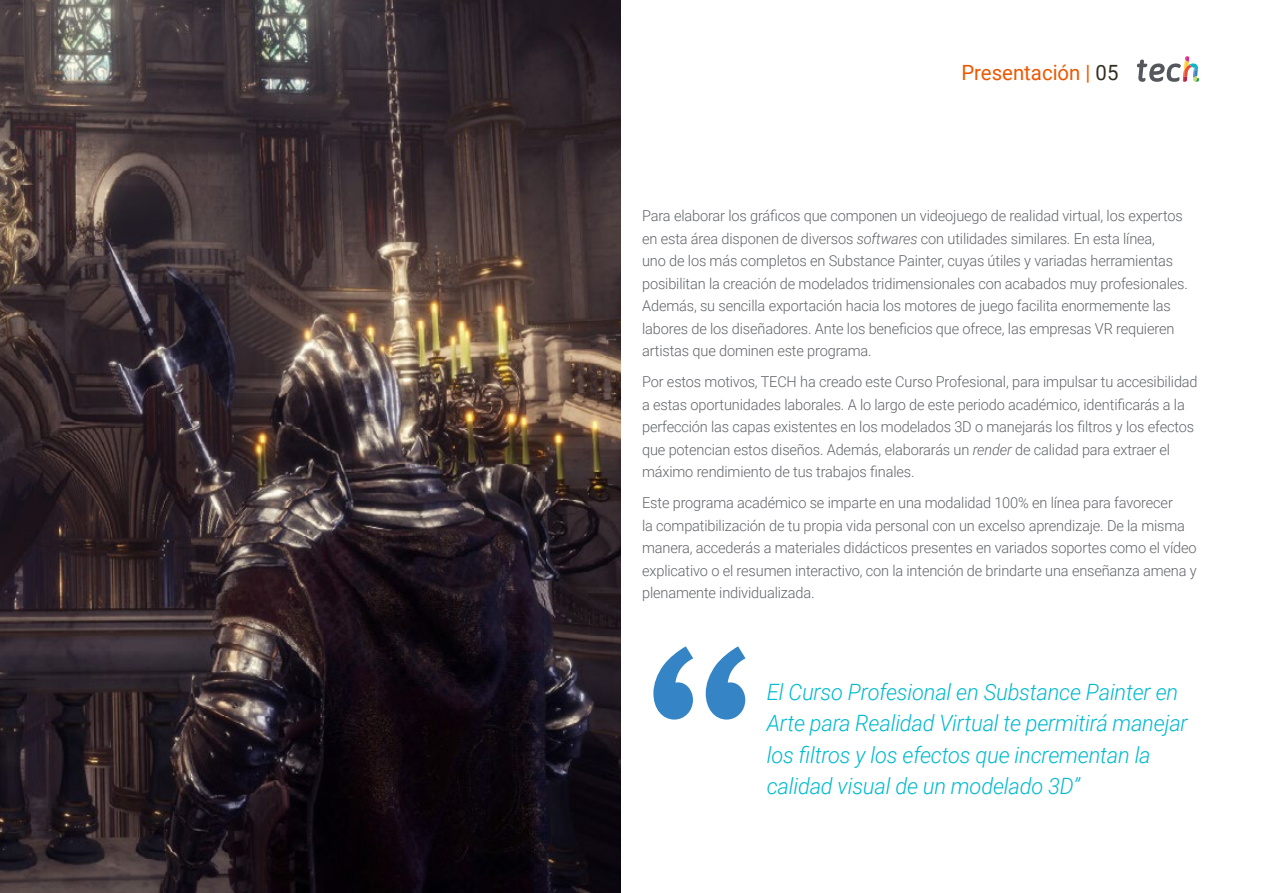
<style>
.page{position:relative;width:1263px;height:893px;background:#fff}
.page>*{position:absolute;margin:0;border:0;box-sizing:border-box;transform-origin:0 0}
.t1{font:italic 300 22.5px/31.5px "Roboto";letter-spacing:-.01em;color:#00bacf}
.t2{font:21px "Roboto";color:#ec5800}
.t3{font:300 15px/22.5px "Roboto";letter-spacing:-.01em;color:#61646a}
.s1{color:#312e20}
.s2{font-style:italic}
</style>
<div class="page">
<svg style="left:653px;top:646px;width:92px;height:74px"></svg>
<img style="left:0;top:0;width:621px;height:893px">
<svg style="left:1137px;top:56px;width:62px;height:26px"></svg>
<h2 class="t2" style="left:961px;top:57px;width:159px">Presentación | <span class="s1">05</span></h2>
<p class="t3" style="left:642px;top:204px;width:547px">Para elaborar los gráficos que componen un videojuego de realidad virtual, los expertos en esta área disponen de diversos <span class="s2">softwares</span> con utilidades similares. En esta línea,<br>uno de los más completos en Substance Painter, cuyas útiles y variadas herramientas posibilitan la creación de modelados tridimensionales con acabados muy profesionales.<br>Además, su sencilla exportación hacia los motores de juego facilita enormemente las labores de los diseñadores. Ante los beneficios que ofrece, las empresas VR requieren artistas que dominen este programa.</p>
<p class="t3" style="left:642px;top:370px;width:557px">Por estos motivos, TECH ha creado este Curso Profesional, para impulsar tu accesibilidad a estas oportunidades laborales. A lo largo de este periodo académico, identificarás a la perfección las capas existentes en los modelados 3D o manejarás los filtros y los efectos que potencian estos diseños. Además, elaborarás un <span class="s2">render</span> de calidad para extraer el máximo rendimiento de tus trabajos finales.</p>
<p class="t3" style="left:642px;top:491px;width:556px">Este programa académico se imparte en una modalidad 100% en línea para favorecer<br>la compatibilización de tu propia vida personal con un excelso aprendizaje. De la misma manera, accederás a materiales didácticos presentes en variados soportes como el vídeo explicativo o el resumen interactivo, con la intención de brindarte una enseñanza amena y plenamente individualizada.</p>
<h1 class="t1" style="left:767px;top:675px;width:422px">El Curso Profesional en Substance Painter en Arte para Realidad Virtual te permitirá manejar los filtros y los efectos que incrementan la calidad visual de un modelado 3D”</h1>
</div>
